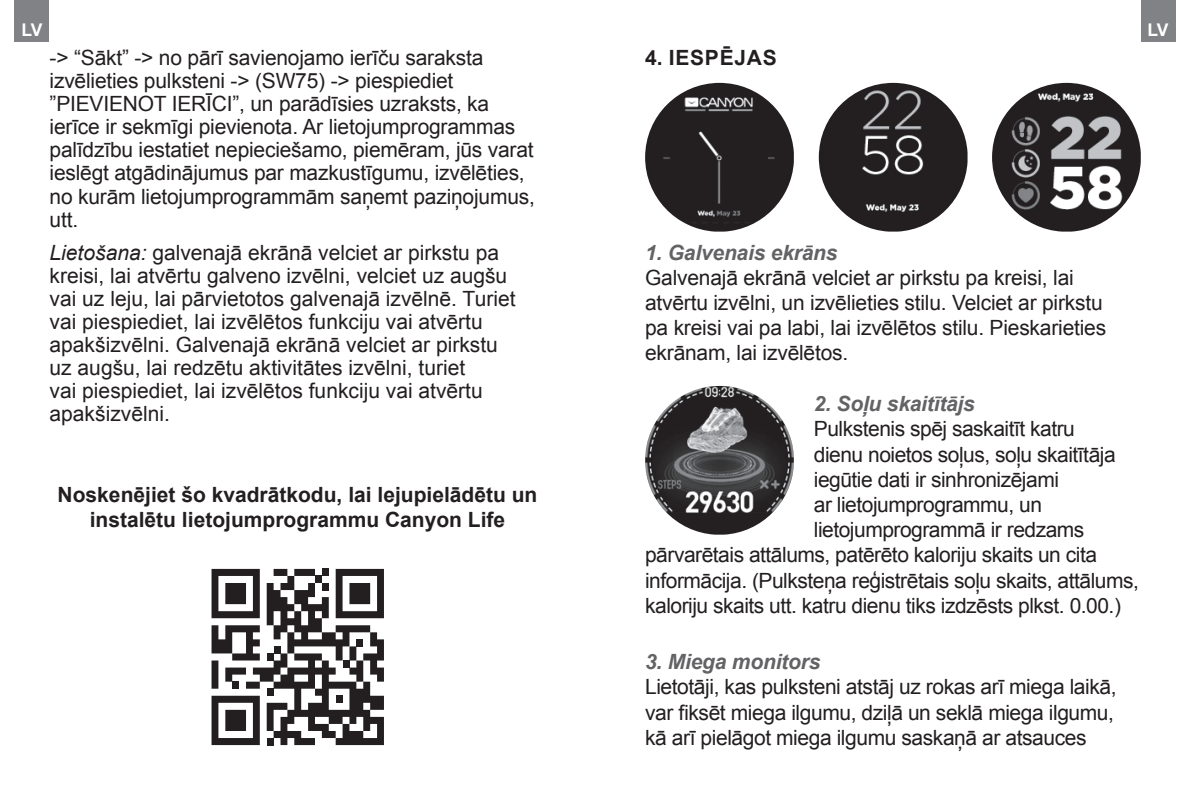
<style>
.page{position:relative;width:1191px;height:794px;background:#fff}
.page>*{position:absolute;margin:0;border:0;box-sizing:border-box;transform-origin:0 0}
.t1{font:21px/23.1px "Arial";letter-spacing:-.01em;color:#231f20}
.t2{font:700 21px/25.2px "Arial";color:#231f20;text-align:center}
.t3{font:italic 700 21px "Arial";letter-spacing:-.01em;color:#636366}
.t4{font:700 21px "Arial";letter-spacing:.035em;color:#231f20}
.t5{font:700 17.5px "Arial";color:#fff}
.s1{font-style:italic}
</style>
<div class="page">
<svg style="left:211px;top:569px;width:173px;height:176px"></svg>
<div style="left:15px;top:0;width:34px;height:42px;background:#808285"></div>
<div style="left:1141px;top:0;width:34px;height:42px;background:#808285"></div>
<img style="left:645px;top:83px;width:149px;height:149px;border-radius:72px">
<img style="left:819px;top:83px;width:148px;height:149px;border-radius:72px">
<img style="left:992px;top:83px;width:148px;height:149px;border-radius:72px">
<img style="left:645px;top:386px;width:149px;height:148px;border-radius:72px">
<p class="t5" style="left:21px;top:17px;width:23px">LV</p>
<p class="t5" style="left:1147px;top:17px;width:23px">LV</p>
<p class="t1" style="left:50px;top:46px;width:487px">-&gt; “Sākt” -&gt; no pārī savienojamo ierīču saraksta izvēlieties pulksteni -&gt; (SW75) -&gt; piespiediet ”PIEVIENOT IERĪCI”, un parādīsies uzraksts, ka ierīce ir sekmīgi pievienota. Ar lietojumprogrammas palīdzību iestatiet nepieciešamo, piemēram, jūs varat ieslēgt atgādinājumus par mazkustīgumu, izvēlēties, no kurām lietojumprogrammām saņemt paziņojumus, utt.</p>
<p class="t1" style="left:50px;top:241px;width:467px"><span class="s1">Lietošana:</span> galvenajā ekrānā velciet ar pirkstu pa kreisi, lai atvērtu galveno izvēlni, velciet uz augšu vai uz leju, lai pārvietotos galvenajā izvēlnē. Turiet vai piespiediet, lai izvēlētos funkciju vai atvērtu apakšizvēlni. Galvenajā ekrānā velciet ar pirkstu uz augšu, lai redzētu aktivitātes izvēlni, turiet<br>vai piespiediet, lai izvēlētos funkciju vai atvērtu apakšizvēlni.</p>
<p class="t2" style="left:58px;top:482px;width:481px">Noskenējiet šo kvadrātkodu, lai lejupielādētu un instalētu lietojumprogrammu Сanyon Life</p>
<p class="t4" style="left:645px;top:43px;width:131px">4. Iespējas</p>
<p class="t3" style="left:645px;top:238px;width:194px">1. Galvenais ekrāns</p>
<p class="t1" style="left:645px;top:265px;width:462px;line-height:25.2px">Galvenajā ekrānā velciet ar pirkstu pa kreisi, lai atvērtu izvēlni, un izvēlieties stilu. Velciet ar pirkstu pa kreisi vai pa labi, lai izvēlētos stilu. Pieskarieties ekrānam, lai izvēlētos.</p>
<p class="t3" style="left:814px;top:390px;width:163px">2. Soļu skaitītājs</p>
<p class="t1" style="left:814px;top:417px;width:262px">Pulkstenis spēj saskaitīt katru</p>
<p class="t1" style="left:814px;top:442px;width:303px">dienu noietos soļus, soļu skaitītāja</p>
<p class="t1" style="left:814px;top:468px;width:247px">iegūtie dati ir sinhronizējami</p>
<p class="t1" style="left:814px;top:493px;width:230px">ar lietojumprogrammu, un</p>
<p class="t1" style="left:814px;top:518px;width:272px">lietojumprogrammā ir redzams</p>
<p class="t1" style="left:645px;top:543px;width:453px">pārvarētais attālums, patērēto kaloriju skaits un cita</p>
<p class="t1" style="left:645px;top:568px;width:495px">informācija. (Pulksteņa reģistrētais soļu skaits, attālums,</p>
<p class="t1" style="left:645px;top:594px;width:477px">kaloriju skaits utt. katru dienu tiks izdzēsts plkst. 0.00.)</p>
<p class="t3" style="left:645px;top:647px;width:177px">3. Miega monitors</p>
<p class="t1" style="left:645px;top:674px;width:473px;line-height:25.2px">Lietotāji, kas pulksteni atstāj uz rokas arī miega laikā, var fiksēt miega ilgumu, dziļā un seklā miega ilgumu, kā arī pielāgot miega ilgumu saskaņā ar atsauces</p>
</div>
